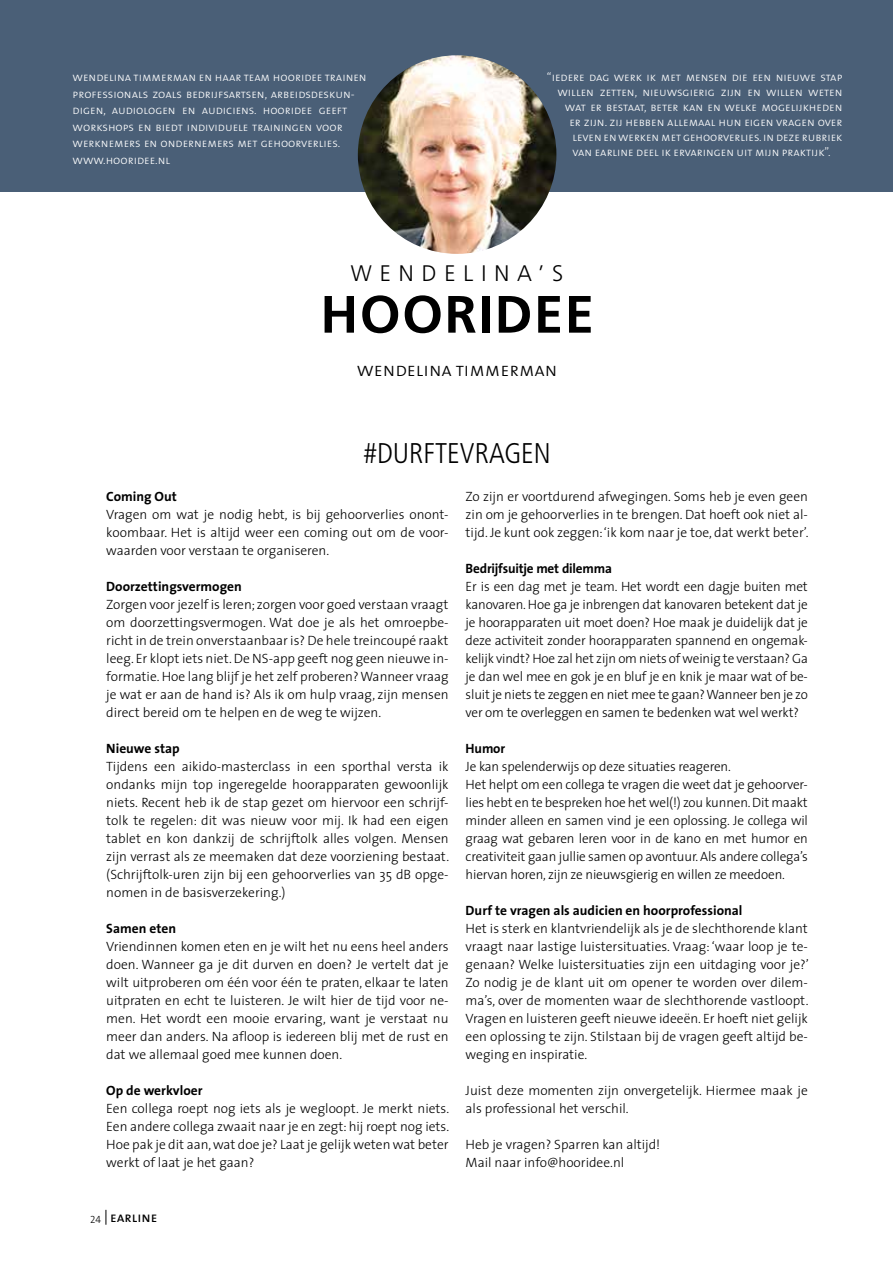
<style>
.page{position:relative;width:893px;height:1263px;background:#fff}
.page>*{position:absolute;margin:0;border:0;box-sizing:border-box;transform-origin:0 0}
.t1{font:700 52.5px "Frutiger LT Std";letter-spacing:.03em;color:#000}
.t2{font:300 condensed 28.5px "Frutiger LT Std";color:#000}
.t3{font:300 22.5px "Frutiger LT Std";letter-spacing:.355em;color:#000}
.t4{font:19.5px "The Sans Light Caps";color:#000}
.t5{font:14.25px "The Sans Caps";color:#000}
.t6{font:300 13.5px/18px "The Sans";letter-spacing:-.01em;color:#000;text-align:justify}
.t7{font:700 13.5px "The Sans";color:#000}
.t8{font:12px/16.5px "The Sans Light Caps";color:#fff}
.s1{font-family:"The Sans Light Caps";font-size:10.5px}
</style>
<div class="page">
<svg style="left:106px;top:1210px;width:1px;height:15px"></svg>
<div style="left:0;top:0;width:893px;height:191px;background:#4a5f77"></div>
<img style="left:358px;top:55px;width:198px;height:199px;border-radius:99px">
<p class="t8" style="left:73px;top:68px;width:295px">wendelina timmerman en haar team hooridee trainen professionals zoals bedrijfsartsen, arbeidsdeskun&shy;digen, audiologen en audiciens. hooridee geeft workshops en biedt individuele trainingen voor werknemers en ondernemers met gehoorverlies. www.hooridee.nl</p>
<p class="t8" style="left:547px;top:68px;width:297px">“iedere dag werk ik met mensen die een nieuwe stap</p>
<p class="t8" style="left:557px;top:83px;width:286px">willen zetten, nieuwsgierig zijn en willen weten</p>
<p class="t8" style="left:565px;top:98px;width:279px">wat er bestaat, beter kan en welke mogelijkheden</p>
<p class="t8" style="left:569px;top:113px;width:274px">er zijn. zij hebben allemaal hun eigen vragen over</p>
<p class="t8" style="left:572px;top:128px;width:272px">leven en werken met gehoorverlies. in deze rubriek</p>
<p class="t8" style="left:572px;top:143px;width:260px">van earline deel ik ervaringen uit mijn praktijk”.</p>
<h3 class="t3" style="left:351px;top:260px;width:214px">WENDELINA’S</h3>
<h1 class="t1" style="left:320px;top:284px;width:275px">HOORIDEE</h1>
<h3 class="t4" style="left:357px;top:353px;width:202px">wendelina timmerman</h3>
<h2 class="t2" style="left:363px;top:437px;width:189px">#DURFTEVRAGEN</h2>
<p class="t7" style="left:106px;top:485px;width:72px">Coming Out</p>
<p class="t6" style="left:106px;top:505px;width:344px">Vragen om wat je nodig hebt, is bij gehoorverlies onont&shy;koombaar. Het is altijd weer een coming out om de voor&shy;waarden voor verstaan te organiseren.</p>
<p class="t7" style="left:106px;top:575px;width:137px">Doorzettingsvermogen</p>
<p class="t6" style="left:106px;top:595px;width:344px">Zorgen voor jezelf is leren; zorgen voor goed verstaan vraagt om doorzettingsvermogen. Wat doe je als het omroepbe&shy;richt in de trein onverstaanbaar is? De hele treincoupé raakt leeg. Er klopt iets niet. De NS-app geeft nog geen nieuwe in&shy;formatie. Hoe lang blijf je het zelf proberen? Wanneer vraag je wat er aan de hand is? Als ik om hulp vraag, zijn mensen direct bereid om te helpen en de weg te wijzen.</p>
<p class="t7" style="left:106px;top:737px;width:75px">Nieuwe stap</p>
<p class="t6" style="left:106px;top:757px;width:344px">Tijdens een aikido-masterclass in een sporthal versta ik ondanks mijn top ingeregelde hoorapparaten gewoonlijk niets. Recent heb ik de stap gezet om hiervoor een schrijf&shy;tolk te regelen: dit was nieuw voor mij. Ik had een eigen tablet en kon dankzij de schrijftolk alles volgen. Mensen zijn verrast als ze meemaken dat deze voorziening bestaat. (Schrijftolk-uren zijn bij een gehoorverlies van 35 dB opge&shy;nomen in de basisverzekering.)</p>
<p class="t7" style="left:106px;top:917px;width:71px">Samen eten</p>
<p class="t6" style="left:106px;top:937px;width:344px">Vriendinnen komen eten en je wilt het nu eens heel anders doen. Wanneer ga je dit durven en doen? Je vertelt dat je wilt uitproberen om één voor één te praten, elkaar te laten uitpraten en echt te luisteren. Je wilt hier de tijd voor ne&shy;men. Het wordt een mooie ervaring, want je verstaat nu meer dan anders. Na afloop is iedereen blij met de rust en dat we allemaal goed mee kunnen doen.</p>
<p class="t7" style="left:106px;top:1079px;width:98px">Op de werkvloer</p>
<p class="t6" style="left:106px;top:1099px;width:344px">Een collega roept nog iets als je wegloopt. Je merkt niets.<br>Een andere collega zwaait naar je en zegt: hij roept nog iets.<br>Hoe pak je dit aan, wat doe je? Laat je gelijk weten wat beter werkt of laat je het gaan?</p>
<p class="t6" style="left:466px;top:487px;width:344px">Zo zijn er voortdurend afwegingen. Soms heb je even geen zin om je gehoorverlies in te brengen. Dat hoeft ook niet al&shy;tijd. Je kunt ook zeggen: ‘ik kom naar je toe, dat werkt beter’.</p>
<p class="t7" style="left:466px;top:557px;width:148px">Bedrijfsuitje met dilemma</p>
<p class="t6" style="left:466px;top:577px;width:344px">Er is een dag met je team. Het wordt een dagje buiten met kanovaren. Hoe ga je inbrengen dat kanovaren betekent dat je je hoorapparaten uit moet doen? Hoe maak je duidelijk dat je deze activiteit zonder hoorapparaten spannend en ongemak&shy;kelijk vindt? Hoe zal het zijn om niets of weinig te verstaan? Ga je dan wel mee en gok je en bluf je en knik je maar wat of be&shy;sluit je niets te zeggen en niet mee te gaan? Wanneer ben je zo ver om te overleggen en samen te bedenken wat wel werkt?</p>
<p class="t7" style="left:466px;top:737px;width:41px">Humor</p>
<p class="t6" style="left:466px;top:757px;width:344px;text-align:left">Je kan spelenderwijs op deze situaties reageren.<br>Het helpt om een collega te vragen die weet dat je gehoorver&shy;lies hebt en te bespreken hoe het wel(!) zou kunnen. Dit maakt minder alleen en samen vind je een oplossing. Je collega wil graag wat gebaren leren voor in de kano en met humor en creativiteit gaan jullie samen op avontuur. Als andere collega’s hiervan horen, zijn ze nieuwsgierig en willen ze meedoen.</p>
<p class="t7" style="left:466px;top:899px;width:278px">Durf te vragen als audicien en hoorprofessional</p>
<p class="t6" style="left:466px;top:919px;width:345px">Het is sterk en klantvriendelijk als je de slechthorende klant vraagt naar lastige luistersituaties. Vraag: ‘waar loop je te&shy;genaan? Welke luistersituaties zijn een uitdaging voor je?’ Zo nodig je de klant uit om opener te worden over dilem&shy;ma’s, over de momenten waar de slechthorende vastloopt.<br>Vragen en luisteren geeft nieuwe ideeën. Er hoeft niet gelijk een oplossing te zijn. Stilstaan bij de vragen geeft altijd be&shy;weging en inspiratie.</p>
<p class="t6" style="left:466px;top:1081px;width:344px">Juist deze momenten zijn onvergetelijk. Hiermee maak je als professional het verschil.</p>
<p class="t6" style="left:466px;top:1135px;width:196px">Heb je vragen? Sparren kan altijd!<br>Mail naar info@hooridee.nl</p>
<p class="t5" style="left:90px;top:1206px;width:69px"><span class="s1">24</span> earline</p>
</div>
